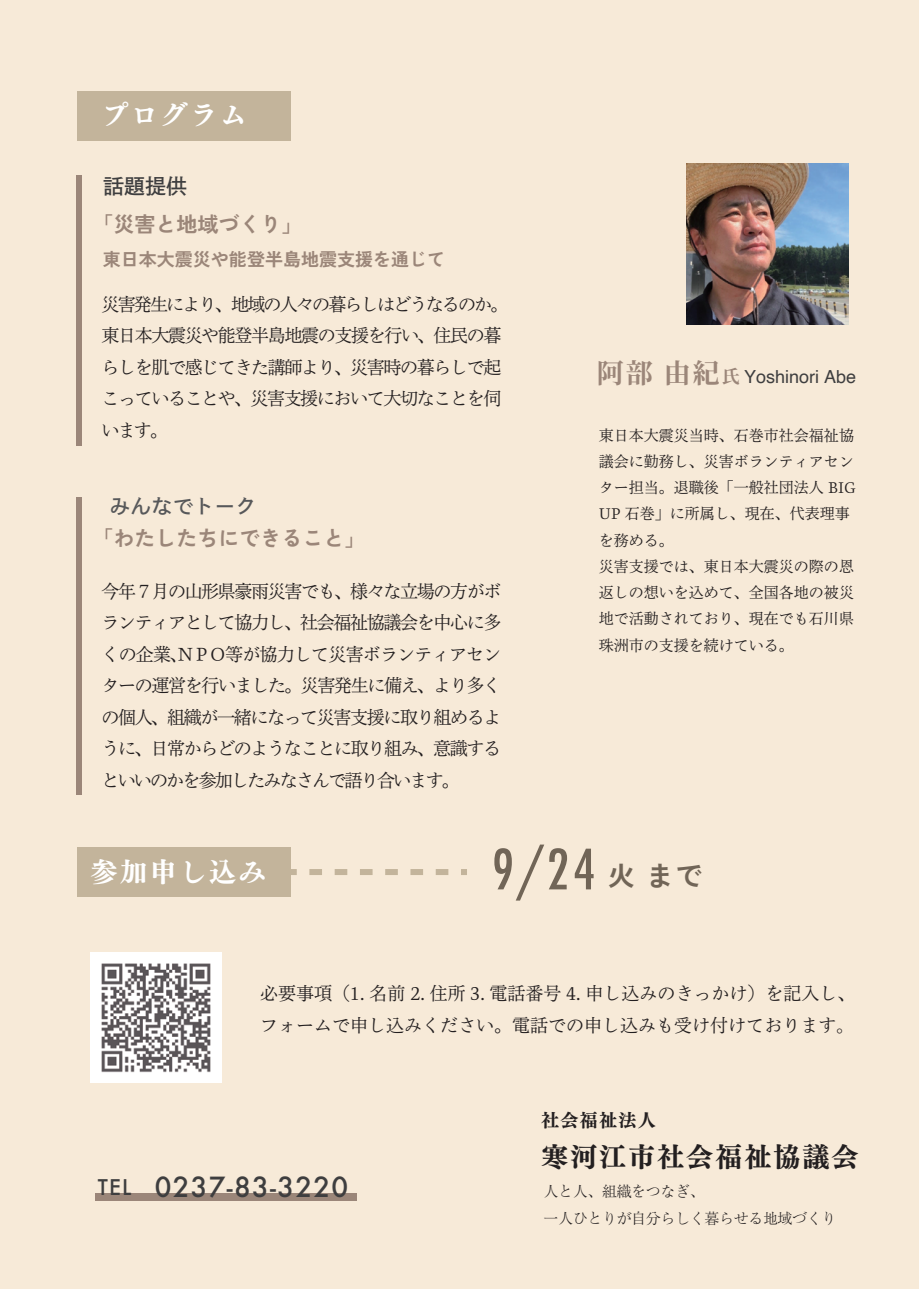
<style>
.page{position:relative;width:919px;height:1289px;background:#fff}
.page>*{position:absolute;margin:0;border:0;box-sizing:border-box;transform-origin:0 0}
.t1{font:500 condensed 54px "Futura";color:#716557}
.t2{font:500 27px "Futura";letter-spacing:.05em;color:#3e3e3f}
.t3{font:27px "UD Mincho Pr 6 N B";letter-spacing:.1em;color:#fff}
.t4{font:27px "UD Mincho Pr 6 N B";letter-spacing:.075em;color:#231f20}
.t5{font:700 21px "Zen Kaku Gothic New";color:#9b8679}
.t6{font:21px "Toppan Bunkyu Gothic Pr 6 N DB";color:#57585a}
.t7{font:21px "Toppan Bunkyu Gothic Pr 6 N DB";color:#3e3e3f}
.t8{font:18px/31.5px "Toppan Bunkyu Mincho Pr 6 N";letter-spacing:-.075em;color:#231f20;text-align:justify}
.t9{font:18px/31.5px "Toppan Bunkyu Mincho Pr 6 N";color:#231f20}
.t10{font:700 18px "Zen Kaku Gothic New";color:#9b8679}
.t11{font:18px "Helvetica";color:#3e3e3f}
.t12{font:18px "UD Mincho Pr 6 N B";letter-spacing:.075em;color:#231f20}
.t13{font:15px/26.2px "Toppan Bunkyu Mincho Pr 6 N";color:#231f20}
.t14{font:300 15px/27px "Ryumin Pr 6 N";letter-spacing:-.025em;color:#231f20}
.s1{font-family:"Source Han Serif";font-weight:700;font-size:27px;color:#9b8679}
.s2{font-family:"Source Han Serif";font-weight:700;color:#9b8679}
.s3{font-family:"Zen Kaku Gothic Antique";font-weight:700;font-stretch:normal;font-size:27px}
.s4{font-family:"Koz Go Pr 6 N"}
.s5{font-size:21px}
</style>
<div class="page">
<div style="left:0;top:0;width:918px;height:1288px;background:#f7ead8"></div>
<img style="left:91px;top:952px;width:130px;height:130px">
<div style="left:77px;top:847px;width:214px;height:49px;background:#c3b49b"></div>
<div style="left:77px;top:92px;width:214px;height:49px;background:#c3b49b"></div>
<img style="left:686px;top:163px;width:162px;height:161px">
<div style="left:76px;top:176px;width:6px;height:270px;background:#9b8679"></div>
<div style="left:76px;top:497px;width:6px;height:297px;background:#9b8679"></div>
<div style="left:95px;top:1193px;width:261px;height:8px;background:#9b8679"></div>
<svg style="left:291px;top:869px;width:6px;height:6px"></svg>
<svg style="left:309px;top:869px;width:140px;height:6px"></svg>
<svg style="left:461px;top:869px;width:6px;height:6px"></svg>
<h2 class="t3" style="left:101px;top:90px;width:147px">プログラム</h2>
<p class="t7" style="left:103px;top:174px;width:85px">話題提供</p>
<p class="t5" style="left:92px;top:211px;width:212px">「災害と地域づくり」</p>
<p class="t10" style="left:103px;top:248px;width:343px">東日本大震災や能登半島地震支援を通じて</p>
<p class="t8" style="left:101px;top:286px;width:408px;text-align:left">災害発生により、地域の人々の暮らしはどうなるのか。東日本大震災や能登半島地震の支援を行い、住民の暮らしを肌で感じてきた講師より、災害時の暮らしで起こっていることや、災害支援において大切なことを伺います。</p>
<p class="t6" style="left:109px;top:494px;width:148px">みんなでトーク</p>
<p class="t5" style="left:92px;top:525px;width:275px">「わたしたちにできること」</p>
<p class="t8" style="left:101px;top:573px;width:401px">今年７月の山形県豪雨災害でも、様々な立場の方がボランティアとして協力し、社会福祉協議会を中心に多くの企業、ＮＰＯ等が協力して災害ボランティアセンターの運営を行いました。災害発生に備え、より多くの個人、組織が一緒になって災害支援に取り組めるように、日常からどのようなことに取り組み、意識するといいのかを参加したみなさんで語り合います。</p>
<p class="t11" style="left:597px;top:363px;width:261px"><span class="s1">阿部 由紀</span><span class="s2">氏</span> Yoshinori Abe</p>
<p class="t13" style="left:598px;top:420px;width:258px">東日本大震災当時、石巻市社会福祉協議会に勤務し、災害ボランティアセンター担当。退職後「一般社団法人 BIG<br>UP 石巻」に所属し、現在、代表理事を務める。<br>災害支援では、東日本大震災の際の恩返しの想いを込めて、全国各地の被災地で活動されており、現在でも石川県珠洲市の支援を続けている。</p>
<h2 class="t3" style="left:90px;top:847px;width:177px">参加申し込み</h2>
<h1 class="t1" style="left:492px;top:834px;width:212px">9/24 <span class="s3">火 まで</span></h1>
<p class="t9" style="left:260px;top:976px;width:597px">必要事項（1. 名前 2. 住所 3. 電話番号 4. 申し込みのきっかけ）を記入し、フォームで申し込みください。電話での申し込みも受け付けております<span class="s4">。</span></p>
<h2 class="t2" style="left:98px;top:1167px;width:252px"><span class="s5">TEL</span> 0237-83-3220</h2>
<p class="t12" style="left:541px;top:1103px;width:116px">社会福祉法人</p>
<h2 class="t4" style="left:541px;top:1131px;width:319px">寒河江市社会福祉協議会</h2>
<p class="t14" style="left:543px;top:1176px;width:294px">人と人、組織をつなぎ、<br>一人ひとりが自分らしく暮らせる地域づくり</p>
</div>
